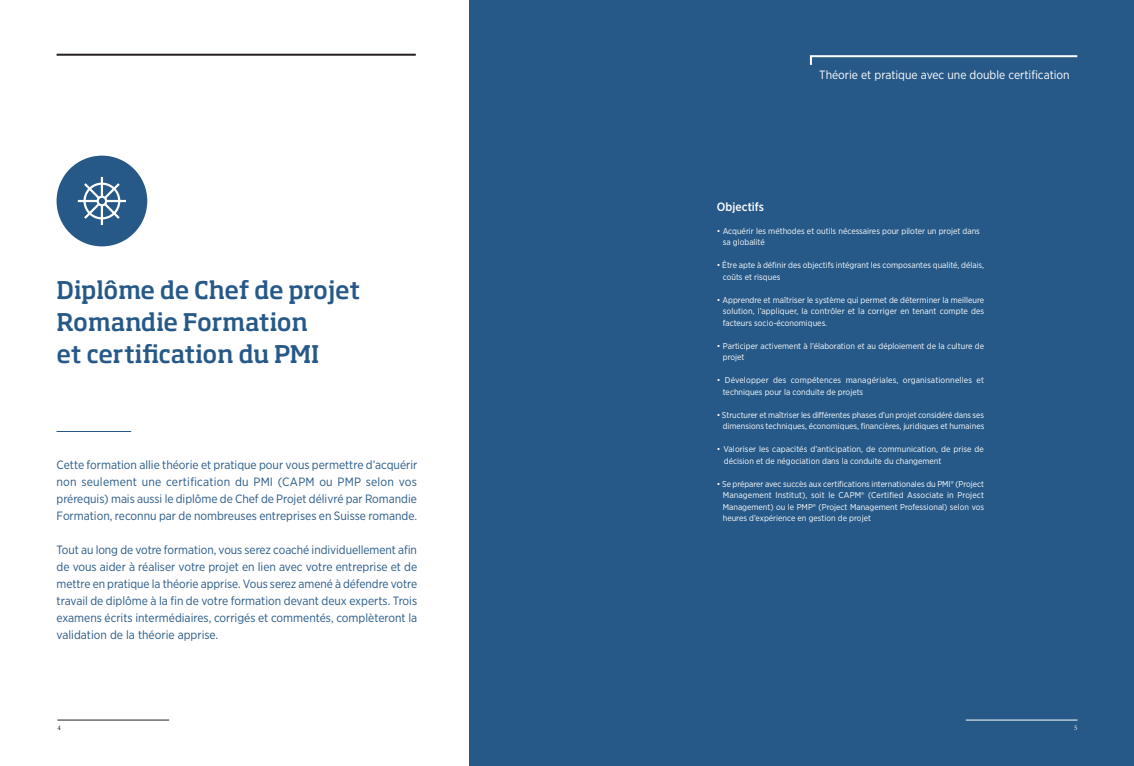
<style>
.page{position:relative;width:1134px;height:766px;background:#fff}
.page>*{position:absolute;margin:0;border:0;box-sizing:border-box;transform-origin:0 0}
.t1{font:500 24px/32px "Soho Std";letter-spacing:-.01em;color:#265988}
.t2{font:12px/17px "Gotham Narrow";color:#265988;text-align:justify}
.t3{font:12px "Gotham Narrow";color:#fff}
.t4{font:500 12px "Gotham Narrow";color:#fff}
.t5{font:8.5px/11.5px "Gotham Narrow";color:#fff}
.t6{font:7px "Minion Pro";color:#231f20}
.t7{font:7px "Minion Pro";color:#fff}
</style>
<div class="page">
<hr style="left:57px;top:54px;width:359px;height:2px;background:#231f20">
<hr style="left:57px;top:431px;width:74px;height:1px;background:#265988">
<hr style="left:57px;top:719px;width:112px;height:1px;background:#231f20">
<div style="left:470px;top:0;width:664px;height:765px;background:#265988"></div>
<hr style="left:966px;top:719px;width:111px;height:1px;background:#fff">
<svg style="left:809px;top:55px;width:269px;height:10px"></svg>
<div style="left:57px;top:155px;width:90px;height:91px;background:#265988;border-radius:50%"></div>
<svg style="left:78px;top:177px;width:48px;height:48px"></svg>
<h1 class="t1" style="left:57px;top:273px;width:305px">Diplôme de Chef de projet<br>Romandie Formation<br>et certification du PMI</h1>
<p class="t2" style="left:57px;top:456px;width:362px">Cette formation allie théorie et pratique pour vous permettre d’acquérir non seulement une certification du PMI (CAPM ou PMP selon vos prérequis) mais aussi le diplôme de Chef de Projet délivré par Romandie Formation, reconnu par de nombreuses entreprises en Suisse romande.</p>
<p class="t2" style="left:57px;top:541px;width:362px">Tout au long de votre formation, vous serez coaché individuellement afin de vous aider à réaliser votre projet en lien avec votre entreprise et de mettre en pratique la théorie apprise. Vous serez amené à défendre votre travail de diplôme à la fin de votre formation devant deux experts. Trois examens écrits intermédiaires, corrigés et commentés, complèteront la validation de la théorie apprise.</p>
<p class="t6" style="left:57px;top:723px;width:5px">4</p>
<h2 class="t3" style="left:819px;top:67px;width:252px">Théorie et pratique avec une double certification</h2>
<h2 class="t4" style="left:717px;top:199px;width:49px">Objectifs</h2>
<p class="t5" style="left:723px;top:225px;width:259px;text-indent:-6px">• Acquérir les méthodes et outils nécessaires pour piloter un projet dans sa globalité</p>
<p class="t5" style="left:723px;top:259px;width:263px;text-indent:-6px">• Être apte à définir des objectifs intégrant les composantes qualité, délais, coûts et risques</p>
<p class="t5" style="left:723px;top:294px;width:263px;text-align:justify;text-indent:-6px">• Apprendre et maîtriser le système qui permet de déterminer la meilleure solution, l’appliquer, la contrôler et la corriger en tenant compte des facteurs socio-économiques.</p>
<p class="t5" style="left:723px;top:340px;width:263px;text-indent:-6px">• Participer activement à l’élaboration et au déploiement de la culture de projet</p>
<p class="t5" style="left:723px;top:374px;width:263px;text-indent:-6px">• Développer des compétences managériales, organisationnelles et techniques pour la conduite de projets</p>
<p class="t5" style="left:717px;top:409px;width:269px;text-align:right">• Structurer et maîtriser les différentes phases d’un projet considéré dans ses dimensions techniques, économiques, financières, juridiques et humaines</p>
<p class="t5" style="left:724px;top:443px;width:262px;text-indent:-7px">• Valoriser les capacités d’anticipation, de communication, de prise de décision et de négociation dans la conduite du changement</p>
<p class="t5" style="left:723px;top:478px;width:263px;text-align:justify;text-indent:-6px">• Se préparer avec succès aux certifications internationales du PMI® (Project Management Institut), soit le CAPM® (Certified Associate in Project Management) ou le PMP® (Project Management Professional) selon vos heures d’expérience en gestion de projet</p>
<p class="t7" style="left:1074px;top:723px;width:5px">5</p>
</div>
